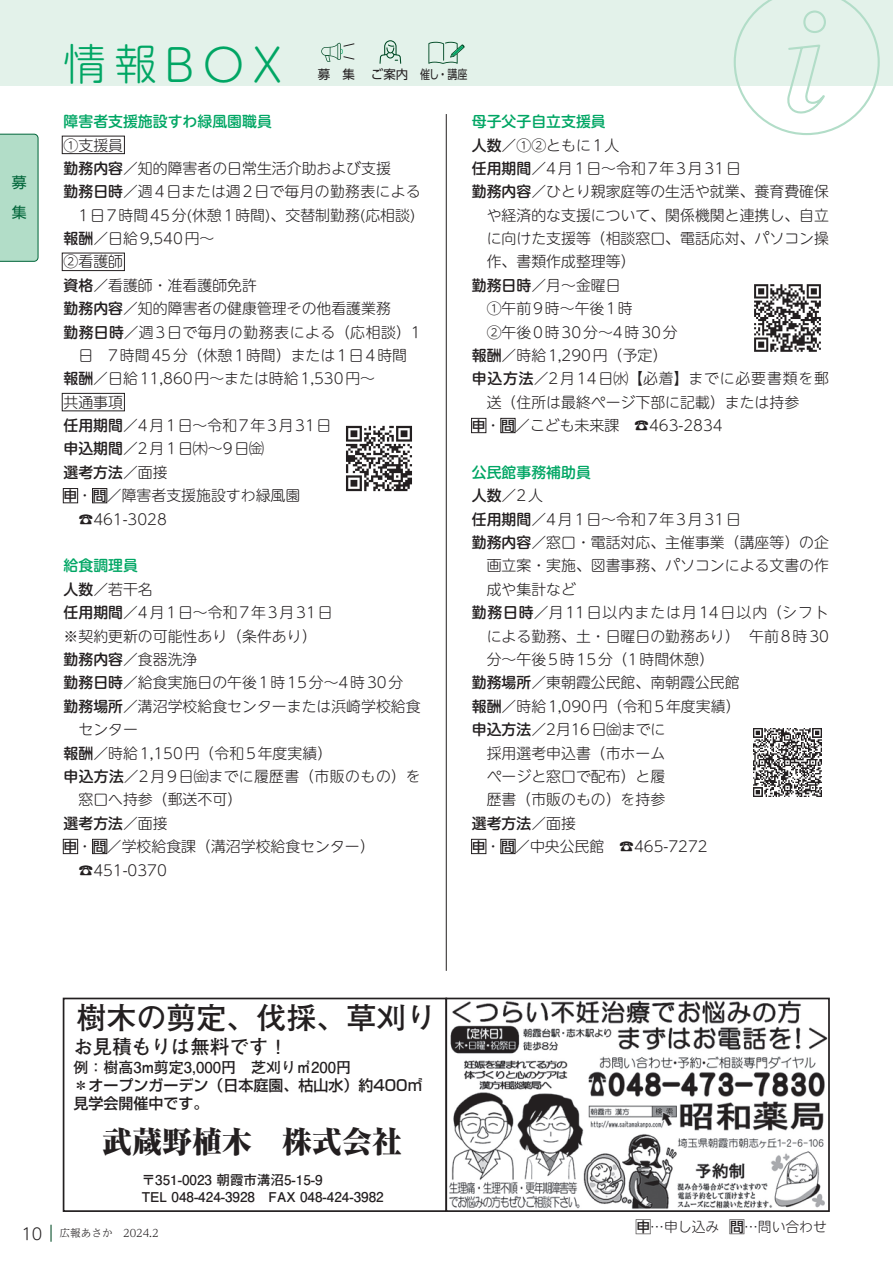
<style>
.page{position:relative;width:893px;height:1263px;background:#fff}
.page>*{position:absolute;margin:0;border:0;box-sizing:border-box;transform-origin:0 0}
.t1{font:44.7px "UD Shin M Go Pr 6 Light 90 msp RKSJ H";color:#00a664}
.t2{font:30px "Futo Go B101 Pr 6 Bold 90 msp RKSJ H";color:#231f20}
.t3{font:30px "Ryumin Pr 6 N Ex Heavy 90 msp RKSJ H";color:#231f20}
.t4{font:19.5px "Futo Go B101 Pr 6 Bold 90 msp RKSJ H";color:#231f20}
.t5{font:15px/18px "Shin Go Pr 6 Medium 90 msp RKSJ H";color:#231f20}
.t6{font:15px "Futo Go B101 Pr 6 Bold 90 msp RKSJ H";color:#231f20}
.t7{font:300 14.85px "UD Shin M Go Pr 6 N";color:#231f20}
.t8{font:300 14.85px "UD Shin M Go Pr 6 N";letter-spacing:.125em;color:#231f20}
.t9{font:300 14.85px "UD Shin M Go Pr 6 N";letter-spacing:.035em;color:#231f20}
.t10{font:500 14.85px "UD Shin M Go Pr 6 N";color:#00a664}
.t11{font:300 14.85px "UD Shin M Go Pr 6 N";letter-spacing:.02em;color:#231f20}
.t12{font:300 14.85px "UD Shin M Go Pr 6 N";letter-spacing:.055em;color:#231f20}
.t13{font:300 14.85px "UD Shin M Go Pr 6 N";letter-spacing:.075em;color:#231f20}
.t14{font:500 14.85px "UD Shin M Go Pr 6 N";color:#231f20}
.t15{font:300 14.85px "UD Shin M Go Pr 6 N";letter-spacing:.115em;color:#231f20}
.t16{font:300 14.85px "UD Shin M Go Pr 6 N";letter-spacing:.06em;color:#231f20}
.t17{font:300 14.85px "UD Shin M Go Pr 6 N";letter-spacing:-.02em;color:#231f20}
.t18{font:14.85px/29.7px "UD Shin Go Pr 6 N";color:#006539}
.t19{font:300 13.8px "UD Shin M Go Pr 6 N";color:#231f20}
.t20{font:13.5px/17.1px "Futo Go B101 Pr 6 Bold 90 msp RKSJ H";color:#231f20}
.t21{font:12.45px "UD Shin Go Pr 6 N Regular 90 msp RKSJ H";color:#231f20}
.t22{font:300 10.65px "UD Reimin Pr 6 N";color:#231f20}
.s1{font-size:42.45px}
.s2{font-weight:500}
.s3{font-weight:300}
.s4{font-family:"UD Shin Go Pr 6 N";font-weight:500;font-size:13.8px}
.s5{font-family:"UD Shin M Go Pr 6 N";font-size:15.9px}
</style>
<div class="page">
<div style="left:0;top:0;width:893px;height:85px;background:#e3f2ea"></div>
<svg style="left:321px;top:43px;width:34px;height:19px"></svg>
<svg style="left:379px;top:40px;width:23px;height:24px"></svg>
<svg style="left:428px;top:42px;width:37px;height:22px"></svg>
<svg style="left:734px;top:0;width:146px;height:135px"></svg>
<hr style="left:446px;top:114px;width:1px;height:857px;background:#231f20">
<div style="left:63px;top:998px;width:384px;height:214px;border:2px solid #231f20"></div>
<img style="left:449px;top:1001px;width:378px;height:208px">
<div style="left:445px;top:998px;width:385px;height:214px;border:2px solid #231f20"></div>
<img style="left:346px;top:425px;width:66px;height:67px">
<img style="left:754px;top:284px;width:67px;height:68px">
<img style="left:753px;top:728px;width:68px;height:68px">
<div style="left:62px;top:136px;width:63px;height:18px;border:1px solid #231f20"></div>
<div style="left:62px;top:253px;width:63px;height:18px;border:1px solid #231f20"></div>
<div style="left:62px;top:393px;width:63px;height:18px;border:1px solid #231f20"></div>
<div style="left:63px;top:488px;width:15px;height:15px;border:1px solid #231f20"></div>
<div style="left:92px;top:488px;width:15px;height:15px;border:1px solid #231f20"></div>
<div style="left:63px;top:839px;width:15px;height:15px;border:1px solid #231f20"></div>
<div style="left:92px;top:839px;width:15px;height:15px;border:1px solid #231f20"></div>
<div style="left:471px;top:418px;width:15px;height:15px;border:1px solid #231f20"></div>
<div style="left:501px;top:418px;width:14px;height:15px;border:1px solid #231f20"></div>
<div style="left:471px;top:839px;width:15px;height:15px;border:1px solid #231f20"></div>
<div style="left:501px;top:839px;width:14px;height:15px;border:1px solid #231f20"></div>
<div style="left:0;top:134px;width:38px;height:128px;background:#b2ddc8"></div>
<svg style="left:50px;top:1225px;width:2px;height:17px"></svg>
<p class="t18" style="left:12px;top:167px;width:16px">募集</p>
<h1 class="t1" style="left:64px;top:29px;width:220px"><span class="s1">情報</span>BOX</h1>
<p class="t21" style="left:318px;top:64px;width:39px">募　集</p>
<p class="t21" style="left:371px;top:64px;width:98px">ご案内 催し・講座</p>
<p class="t10" style="left:64px;top:109px;width:210px">障害者支援施設すわ緑風園職員</p>
<p class="t7" style="left:64px;top:133px;width:61px">①支援員</p>
<p class="t7" style="left:64px;top:156px;width:329px"><span class="s2">勤務内容</span>／知的障害者の日常生活介助および支援</p>
<p class="t11" style="left:64px;top:180px;width:359px"><span class="s2">勤務日時</span>／週4日または週2日で毎月の勤務表による</p>
<p class="t7" style="left:78px;top:203px;width:339px">1日7時間45分(休憩1時間)、交替制勤務(応相談)</p>
<p class="t7" style="left:64px;top:226px;width:152px"><span class="s2">報酬</span>／日給9,540円～</p>
<p class="t7" style="left:64px;top:250px;width:61px">②看護師</p>
<p class="t7" style="left:64px;top:273px;width:195px"><span class="s2">資格</span>／看護師・准看護師免許</p>
<p class="t7" style="left:64px;top:296px;width:329px"><span class="s2">勤務内容</span>／知的障害者の健康管理その他看護業務</p>
<p class="t9" style="left:64px;top:320px;width:359px"><span class="s2">勤務日時</span>／週3日で毎月の勤務表による（応相談）1</p>
<p class="t8" style="left:78px;top:343px;width:330px">日 7時間45分（休憩1時間）または1日4時間</p>
<p class="t7" style="left:64px;top:367px;width:313px"><span class="s2">報酬</span>／日給11,860円～または時給1,530円～</p>
<p class="t7" style="left:64px;top:390px;width:61px">共通事項</p>
<p class="t15" style="left:64px;top:413px;width:269px"><span class="s2">任用期間</span>／4月1日～令和7年3月31日</p>
<p class="t7" style="left:64px;top:437px;width:202px"><span class="s2">申込期間</span>／2月1日㈭～9日㈮</p>
<p class="t14" style="left:64px;top:460px;width:106px">選考方法<span class="s3">／面接</span></p>
<p class="t7" style="left:64px;top:484px;width:238px"><span class="s4">申</span>・<span class="s4">問</span>／障害者支援施設すわ緑風園</p>
<p class="t7" style="left:78px;top:507px;width:90px">☎461-3028</p>
<p class="t10" style="left:64px;top:553px;width:76px">給食調理員</p>
<p class="t7" style="left:64px;top:577px;width:91px"><span class="s2">人数</span>／若干名</p>
<p class="t8" style="left:64px;top:600px;width:271px"><span class="s2">任用期間</span>／4月1日～令和7年3月31日</p>
<p class="t7" style="left:64px;top:624px;width:254px">※契約更新の可能性あり（条件あり）</p>
<p class="t7" style="left:64px;top:647px;width:135px"><span class="s2">勤務内容</span>／食器洗浄</p>
<p class="t7" style="left:64px;top:671px;width:341px"><span class="s2">勤務日時</span>／給食実施日の午後1時15分～4時30分</p>
<p class="t7" style="left:64px;top:694px;width:359px"><span class="s2">勤務場所</span>／溝沼学校給食センターまたは浜崎学校給食</p>
<p class="t7" style="left:78px;top:717px;width:61px">センター</p>
<p class="t7" style="left:64px;top:741px;width:270px"><span class="s2">報酬</span>／時給1,150円（令和5年度実績）</p>
<p class="t9" style="left:64px;top:764px;width:359px"><span class="s2">申込方法</span>／2月9日㈮までに履歴書（市販のもの）を</p>
<p class="t7" style="left:78px;top:787px;width:165px">窓口へ持参（郵送不可）</p>
<p class="t14" style="left:64px;top:810px;width:106px">選考方法<span class="s3">／面接</span></p>
<p class="t7" style="left:64px;top:834px;width:313px"><span class="s4">申</span>・<span class="s4">問</span>／学校給食課（溝沼学校給食センター）</p>
<p class="t7" style="left:78px;top:858px;width:90px">☎451-0370</p>
<p class="t10" style="left:472px;top:109px;width:135px">母子父子自立支援員</p>
<p class="t7" style="left:472px;top:133px;width:149px"><span class="s2">人数</span>／①②ともに1人</p>
<p class="t8" style="left:472px;top:156px;width:271px"><span class="s2">任用期間</span>／4月1日～令和7年3月31日</p>
<p class="t7" style="left:472px;top:180px;width:359px"><span class="s2">勤務内容</span>／ひとり親家庭等の生活や就業、養育費確保</p>
<p class="t7" style="left:487px;top:203px;width:344px">や経済的な支援について、関係機関と連携し、自立</p>
<p class="t7" style="left:487px;top:226px;width:344px">に向けた支援等（相談窓口、電話応対、パソコン操</p>
<p class="t7" style="left:487px;top:250px;width:150px">作、書類作成整理等）</p>
<p class="t7" style="left:472px;top:273px;width:150px"><span class="s2">勤務日時</span>／月～金曜日</p>
<p class="t8" style="left:487px;top:296px;width:148px">①午前9時～午後1時</p>
<p class="t8" style="left:487px;top:320px;width:192px">②午後0時30分～4時30分</p>
<p class="t7" style="left:472px;top:343px;width:197px"><span class="s2">報酬</span>／時給1,290円（予定）</p>
<p class="t12" style="left:472px;top:367px;width:359px"><span class="s2">申込方法</span>／2月14日㈬【必着】までに必要書類を郵</p>
<p class="t7" style="left:487px;top:390px;width:314px">送（住所は最終ページ下部に記載）または持参</p>
<p class="t7" style="left:472px;top:413px;width:252px"><span class="s4">申</span>・<span class="s4">問</span>／こども未来課 ☎463-2834</p>
<p class="t10" style="left:472px;top:460px;width:121px">公民館事務補助員</p>
<p class="t7" style="left:472px;top:484px;width:73px"><span class="s2">人数</span>／2人</p>
<p class="t8" style="left:472px;top:507px;width:271px"><span class="s2">任用期間</span>／4月1日～令和7年3月31日</p>
<p class="t7" style="left:472px;top:530px;width:359px"><span class="s2">勤務内容</span>／窓口・電話対応、主催事業（講座等）の企</p>
<p class="t7" style="left:487px;top:554px;width:344px">画立案・実施、図書事務、パソコンによる文書の作</p>
<p class="t7" style="left:487px;top:577px;width:91px">成や集計など</p>
<p class="t13" style="left:472px;top:600px;width:359px"><span class="s2">勤務日時</span>／月11日以内または月14日以内（シフト</p>
<p class="t7" style="left:487px;top:624px;width:344px">による勤務、土・日曜日の勤務あり） 午前8時30</p>
<p class="t16" style="left:487px;top:647px;width:229px">分～午後5時15分（1時間休憩）</p>
<p class="t7" style="left:472px;top:671px;width:269px"><span class="s2">勤務場所</span>／東朝霞公民館、南朝霞公民館</p>
<p class="t7" style="left:472px;top:694px;width:270px"><span class="s2">報酬</span>／時給1,090円（令和5年度実績）</p>
<p class="t17" style="left:472px;top:717px;width:195px"><span class="s2">申込方法</span>／2月16日㈮までに</p>
<p class="t7" style="left:487px;top:741px;width:180px">採用選考申込書（市ホーム</p>
<p class="t7" style="left:487px;top:764px;width:180px">ページと窓口で配布）と履</p>
<p class="t7" style="left:487px;top:787px;width:180px">歴書（市販のもの）を持参</p>
<p class="t14" style="left:472px;top:810px;width:106px">選考方法<span class="s3">／面接</span></p>
<p class="t7" style="left:472px;top:834px;width:237px"><span class="s4">申</span>・<span class="s4">問</span>／中央公民館 ☎465-7272</p>
<h2 class="t2" style="left:76px;top:994px;width:362px">樹木の剪定、伐採、草刈り</h2>
<h3 class="t4" style="left:73px;top:1031px;width:216px">お見積もりは無料です！</h3>
<p class="t6" style="left:73px;top:1055px;width:279px">例：樹高3m剪定3,000円　芝刈り㎡200円</p>
<p class="t5" style="left:73px;top:1075px;width:351px">＊オープンガーデン（日本庭園、枯山水）約400㎡見学会開催中です。</p>
<h2 class="t3" style="left:102px;top:1118px;width:302px">武蔵野植木　株式会社</h2>
<p class="t20" style="left:142px;top:1171px;width:243px">〒351-0023 朝霞市溝沼5-15-9<br>TEL 048-424-3928　FAX 048-424-3982</p>
<p class="t22" style="left:21px;top:1224px;width:139px"><span class="s5">10</span> 広報あさか　2024.2</p>
<p class="t19" style="left:650px;top:1215px;width:71px">…申し込み</p>
<p class="t19" style="left:744px;top:1215px;width:84px">…問い合わせ</p>
</div>
